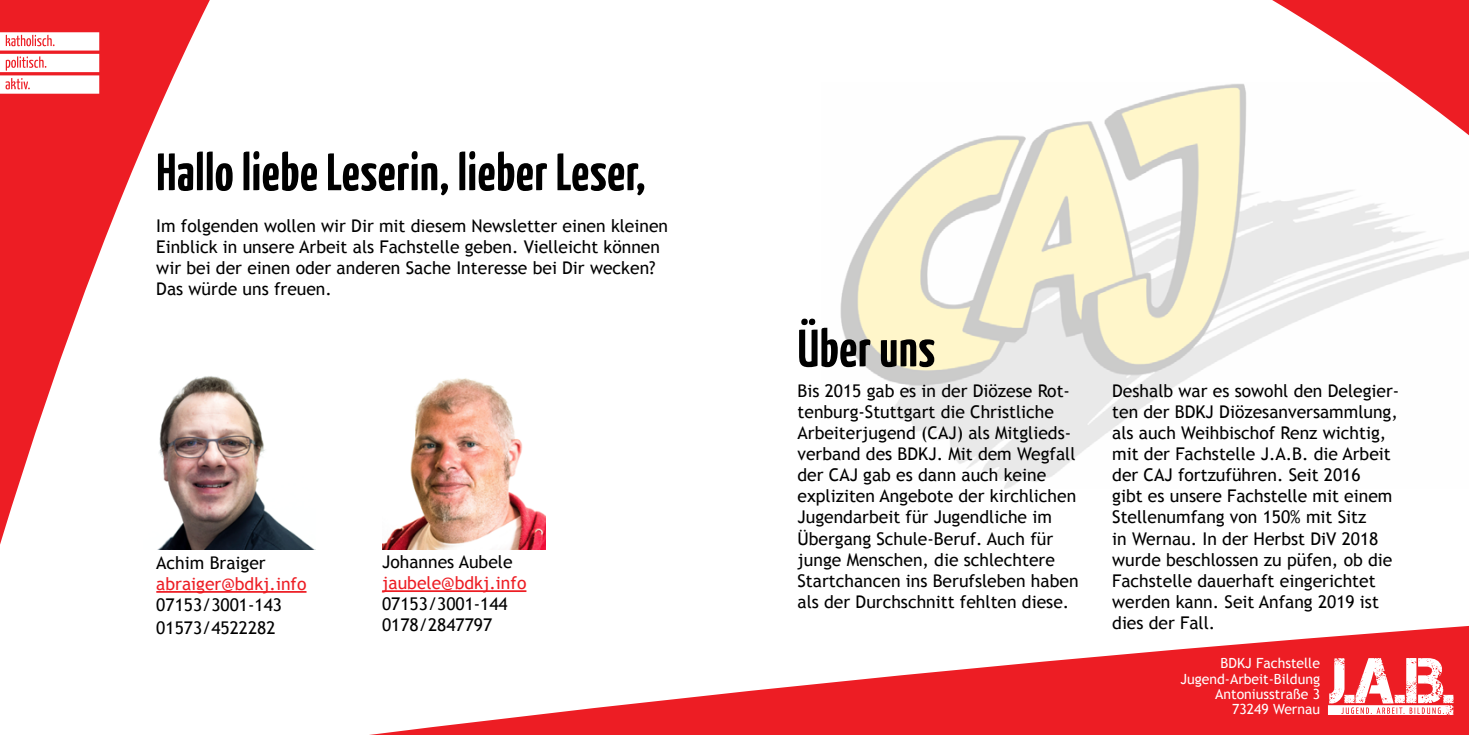
<style>
.page{position:relative;width:1469px;height:735px;background:#fff}
.page>*{position:absolute;margin:0;border:0;box-sizing:border-box;transform-origin:0 0}
.Absatzformat_2{font:700 52.5px "BDKJ";color:#000}
.Absatzformat_3{font:700 52.5px "BDKJ";color:#000}
.Absatzformat_2-2{font:17.5px/21px "Trebuchet MS";color:#000}
.Absatzformat_1{font:17.5px "Trebuchet MS";color:#000}
.Absatzformat_1-2{font:17.5px "Trebuchet MS";color:#ed1d24}
.t1{font:14px/15.4px "Trebuchet MS";color:#fff;text-align:right}
</style>
<div class="page">
<img style="left:840px;top:84px;width:628px;height:404px">
<hr style="left:156px;top:590px;width:150px;height:2px;background:#ed1d24">
<img style="left:382px;top:378px;width:164px;height:171px">
<img style="left:158px;top:376px;width:156px;height:173px">
<svg style="left:1272px;top:0;width:196px;height:139px"></svg>
<svg style="left:0;top:0;width:210px;height:544px"></svg>
<svg style="left:377px;top:626px;width:1091px;height:108px;fill:#ed1d24"></svg>
<svg style="left:0;top:32px;width:99px;height:62px"></svg>
<svg style="left:1327px;top:657px;width:126px;height:57px"></svg>
<hr style="left:382px;top:590px;width:144px;height:1px;background:#ed1d24">
<p class="Absatzformat_2" style="left:156px;top:137px;width:491px">Hallo liebe Leserin, lieber Leser,</p>
<p class="Absatzformat_2-2" style="left:156px;top:216px;width:513px">Im folgenden wollen wir Dir mit diesem Newsletter einen kleinen Einblick in unsere Arbeit als Fachstelle geben. Vielleicht können wir bei der einen oder anderen Sache Interesse bei Dir wecken?<br>Das würde uns freuen.</p>
<p class="Absatzformat_2-2" style="left:156px;top:552px;width:111px">Achim Braiger</p>
<p class="Absatzformat_1-2" style="left:156px;top:573px;width:152px">abraiger@bdkj.info</p>
<p class="Absatzformat_1" style="left:156px;top:594px;width:127px">07153/3001-143</p>
<p class="Absatzformat_1" style="left:156px;top:617px;width:121px">01573/4522282</p>
<p class="Absatzformat_1" style="left:382px;top:551px;width:132px">Johannes Aubele</p>
<p class="Absatzformat_1-2" style="left:382px;top:572px;width:146px">jaubele@bdkj.info</p>
<p class="Absatzformat_1" style="left:382px;top:593px;width:127px">07153/3001-144</p>
<p class="Absatzformat_1" style="left:382px;top:614px;width:112px">0178/2847797</p>
<p class="Absatzformat_3" style="left:797px;top:313px;width:139px">Über uns</p>
<p class="Absatzformat_2-2" style="left:797px;top:380px;width:282px">Bis 2015 gab es in der Diözese Rot&shy;tenburg-Stuttgart die Christliche Arbeiterjugend (CAJ) als Mitglieds&shy;verband des BDKJ. Mit dem Wegfall der CAJ gab es dann auch keine expliziten Angebote der kirchlichen Jugendarbeit für Jugendliche im Übergang Schule-Beruf. Auch für junge Menschen, die schlechtere Startchancen ins Berufsleben haben als der Durchschnitt fehlten diese.</p>
<p class="Absatzformat_2-2" style="left:1112px;top:380px;width:289px">Deshalb war es sowohl den Delegier&shy;ten der BDKJ Diözesanversammlung, als auch Weihbischof Renz wichtig, mit der Fachstelle J.A.B. die Arbeit der CAJ fortzuführen. Seit 2016<br>gibt es unsere Fachstelle mit einem<br>Stellenumfang von 150% mit Sitz<br>in Wernau. In der Herbst DiV 2018 wurde beschlossen zu püfen, ob die<br>Fachstelle dauerhaft eingerichtet werden kann. Seit Anfang 2019 ist dies der Fall.</p>
<p class="t1" style="left:1180px;top:655px;width:141px">BDKJ Fachstelle<br>Jugend-Arbeit-Bildung<br>Antoniusstraße 3<br>73249 Wernau</p>
</div>
